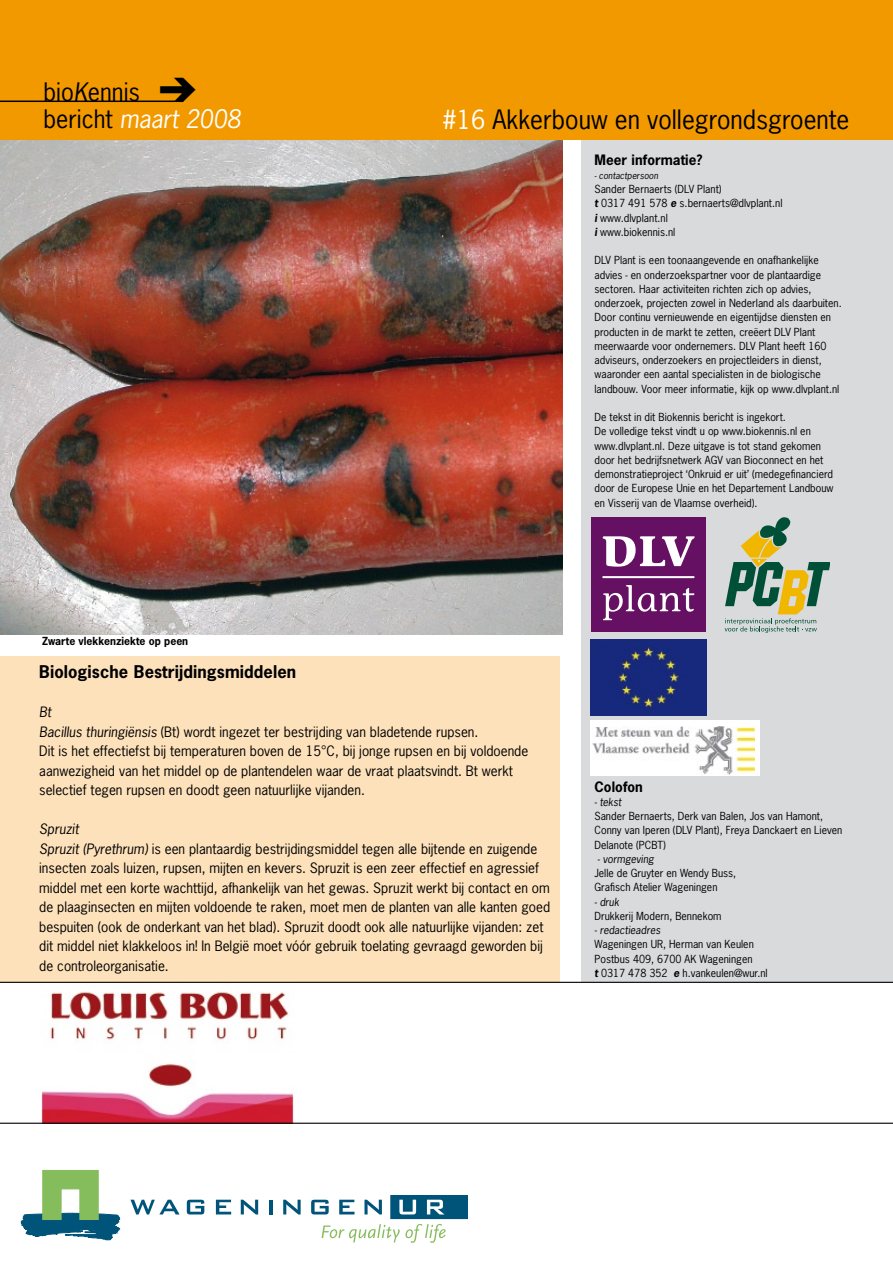
<style>
.page{position:relative;width:893px;height:1263px;background:#fff}
.page>*{position:absolute;margin:0;border:0;box-sizing:border-box;transform-origin:0 0}
.t1{font:48px "Bundesbahn Pi Three";color:#000}
.t2{font:25.2px "News Gothic";color:#000}
.t3{font:24px/27px "News Gothic";color:#000}
.t4{font:700 16.5px "News Gothic";letter-spacing:.005em;color:#000}
.t5{font:13.5px/19.5px "News Gothic";color:#000}
.t6{font:700 13.5px "News Gothic";letter-spacing:.005em;color:#000}
.t7{font:10.5px/14.2px "News Gothic";color:#000}
.t8{font:italic 10.5px "News Gothic";color:#000}
.t9{font:700 10.5px "News Gothic";color:#000}
.t10{font:italic 9px "News Gothic";color:#000}
.s1{font-style:italic}
.s2{font-style:italic;color:#fff}
.s3{font-size:24.75px;color:#fff}
.s4{font-weight:700;font-style:italic}
</style>
<div class="page">
<div style="left:0;top:656px;width:560px;height:326px;background:#fde1bb"></div>
<div style="left:581px;top:141px;width:312px;height:841px;background:#d9dadb"></div>
<div style="left:0;top:0;width:893px;height:140px;background:#f39900"></div>
<div style="left:391px;top:1195px;width:76px;height:23px;background:#00547a"></div>
<div style="left:391px;top:1195px;width:77px;height:24px;border:1px solid #00547a"></div>
<svg style="left:130px;top:1200px;width:50px;height:14px"></svg>
<svg style="left:187px;top:1200px;width:17px;height:14px"></svg>
<svg style="left:216px;top:1200px;width:15px;height:14px"></svg>
<svg style="left:241px;top:1200px;width:17px;height:14px"></svg>
<hr style="left:269px;top:1200px;width:3px;height:14px;background:#00547a">
<svg style="left:283px;top:1200px;width:18px;height:14px"></svg>
<svg style="left:311px;top:1200px;width:18px;height:14px"></svg>
<svg style="left:339px;top:1200px;width:15px;height:14px"></svg>
<svg style="left:364px;top:1200px;width:18px;height:14px"></svg>
<svg style="left:399px;top:1200px;width:17px;height:14px"></svg>
<svg style="left:427px;top:1200px;width:17px;height:14px"></svg>
<svg style="left:20px;top:1170px;width:101px;height:70px"></svg>
<svg style="left:322px;top:1224px;width:124px;height:19px"></svg>
<hr style="left:0;top:101px;width:183px;height:1px;background:#000">
<img style="left:40px;top:991px;width:255px;height:132px">
<hr style="left:0;top:982px;width:893px;height:1px;background:#000">
<hr style="left:0;top:1123px;width:893px;height:1px;background:#000">
<div style="left:591px;top:517px;width:115px;height:115px;background:#651063"></div>
<svg style="left:603px;top:536px;width:92px;height:31px"></svg>
<svg style="left:603px;top:585px;width:91px;height:35px"></svg>
<hr style="left:602px;top:576px;width:93px;height:2px;background:#fff">
<img style="left:591px;top:639px;width:115px;height:77px">
<div style="left:591px;top:720px;width:169px;height:56px;background:#fff"></div>
<img style="left:592px;top:726px;width:163px;height:49px">
<svg style="left:725px;top:517px;width:105px;height:115px"></svg>
<img style="left:0;top:140px;width:562px;height:494px">
<h1 class="t1" style="left:198px;top:111px;width:40px;rotate:-180deg">z</h1>
<h3 class="t3" style="left:43px;top:78px;width:199px">bio<span class="s1">K</span>ennis<br>bericht <span class="s2">maart 2008</span></h3>
<p class="t9" style="left:42px;top:634px;width:148px">Zwarte vlekkenziekte op peen</p>
<h2 class="t2" style="left:443px;top:103px;width:408px"><span class="s3">#16</span> Akkerbouw en vollegrondsgroente</h2>
<p class="t6" style="left:594px;top:150px;width:110px">Meer informatie?</p>
<p class="t10" style="left:594px;top:170px;width:65px">- contactpersoon</p>
<p class="t7" style="left:594px;top:182px;width:189px">Sander Bernaerts (DLV Plant)<br><span class="s4">t</span> 0317 491 578 <span class="s4">e</span> s.bernaerts@dlvplant.nl <span class="s4">i</span> www.dlvplant.nl<br><span class="s4">i</span> www.biokennis.nl</p>
<p class="t7" style="left:594px;top:253px;width:249px">DLV Plant is een toonaangevende en onafhankelijke advies - en onderzoekspartner voor de plantaardige sectoren. Haar activiteiten richten zich op advies, onderzoek, projecten zowel in Nederland als daarbuiten.<br>Door continu vernieuwende en eigentijdse diensten en producten in de markt te zetten, creëert DLV Plant meerwaarde voor ondernemers. DLV Plant heeft 160 adviseurs, onderzoekers en projectleiders in dienst, waaronder een aantal specialisten in de biologische landbouw. Voor meer informatie, kijk op www.dlvplant.nl</p>
<p class="t7" style="left:594px;top:410px;width:241px">De tekst in dit Biokennis bericht is ingekort.<br>De volledige tekst vindt u op www.biokennis.nl en www.dlvplant.nl. Deze uitgave is tot stand gekomen door het bedrijfsnetwerk AGV van Bioconnect en het demonstratieproject ‘Onkruid er uit’ (medegefinancierd door de Europese Unie en het Departement Landbouw en Visserij van de Vlaamse overheid).</p>
<h3 class="t4" style="left:39px;top:661px;width:258px">Biologische Bestrijdingsmiddelen</h3>
<p class="t5" style="left:39px;top:702px;width:491px"><span class="s1">Bt<br>Bacillus thuringiënsis</span> (Bt) wordt ingezet ter bestrijding van bladetende rupsen.<br>Dit is het effectiefst bij temperaturen boven de 15°C, bij jonge rupsen en bij voldoende aanwezigheid van het middel op de plantendelen waar de vraat plaatsvindt. Bt werkt selectief tegen rupsen en doodt geen natuurlijke vijanden.</p>
<p class="t5" style="left:39px;top:819px;width:512px"><span class="s1">Spruzit<br>Spruzit (Pyrethrum)</span> is een plantaardig bestrijdingsmiddel tegen alle bijtende en zuigende insecten zoals luizen, rupsen, mijten en kevers. Spruzit is een zeer effectief en agressief middel met een korte wachttijd, afhankelijk van het gewas. Spruzit werkt bij contact en om de plaaginsecten en mijten voldoende te raken, moet men de planten van alle kanten goed bespuiten (ook de onderkant van het blad). Spruzit doodt ook alle natuurlijke vijanden: zet dit middel niet klakkeloos in! In België moet vóór gebruik toelating gevraagd geworden bij de controleorganisatie.</p>
<p class="t6" style="left:594px;top:777px;width:50px">Colofon</p>
<p class="t8" style="left:594px;top:795px;width:28px">- tekst</p>
<p class="t7" style="left:594px;top:809px;width:249px">Sander Bernaerts, Derk van Balen, Jos van Hamont,<br>Conny van Iperen (DLV Plant), Freya Danckaert en Lieven<br>Delanote (PCBT)</p>
<p class="t8" style="left:598px;top:852px;width:58px">- vormgeving</p>
<p class="t7" style="left:594px;top:866px;width:143px">Jelle de Gruyter en Wendy Buss,<br>Grafisch Atelier Wageningen</p>
<p class="t8" style="left:594px;top:895px;width:26px">- druk</p>
<p class="t7" style="left:594px;top:909px;width:129px">Drukkerij Modern, Bennekom</p>
<p class="t8" style="left:594px;top:923px;width:67px">- redactieadres</p>
<p class="t7" style="left:594px;top:937px;width:175px">Wageningen UR, Herman van Keulen<br>Postbus 409, 6700 AK Wageningen<br><span class="s4">t</span> 0317 478 352 <span class="s4">e</span> h.vankeulen@wur.nl</p>
</div>
